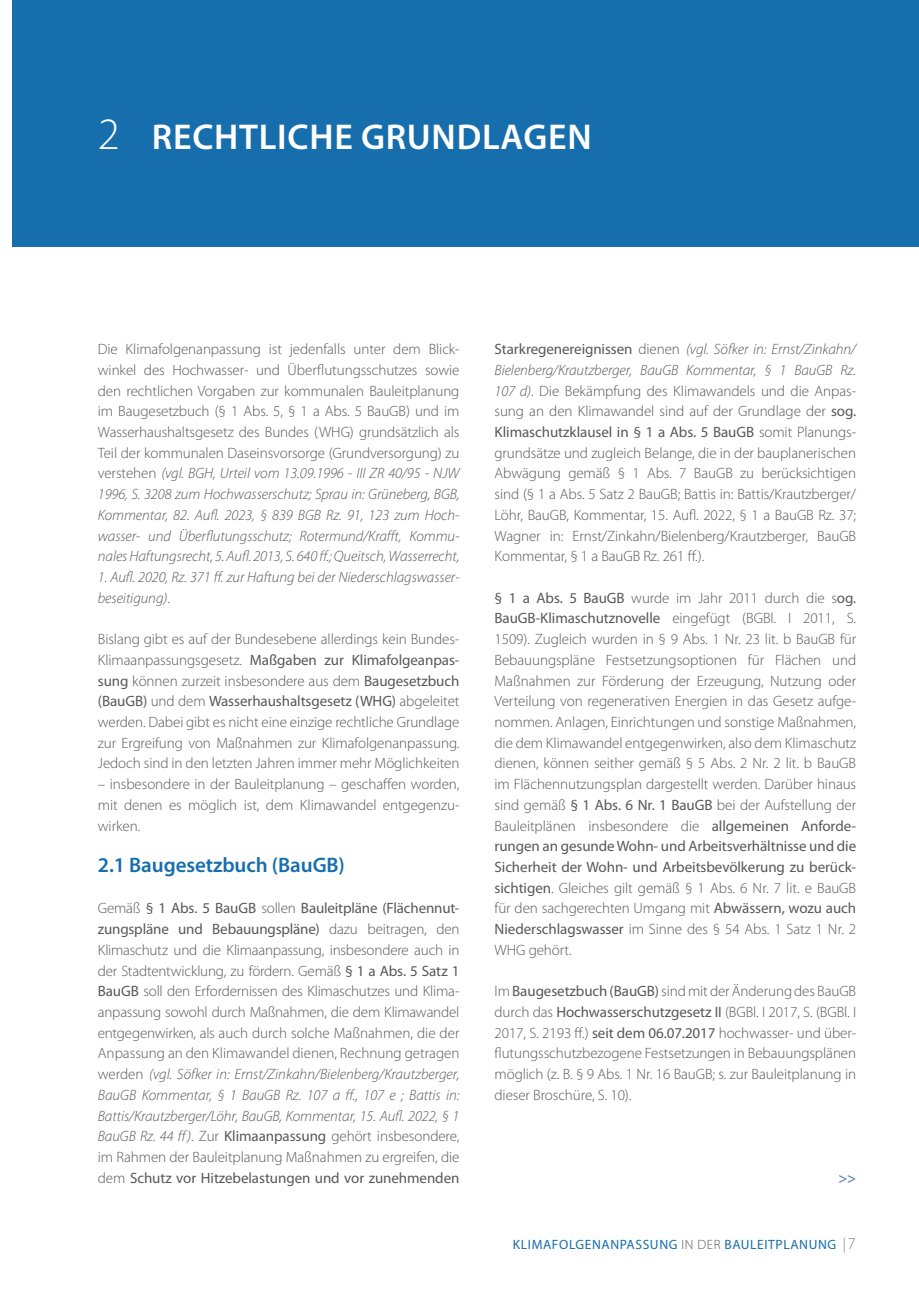
<style>
.page{position:relative;width:919px;height:1289px;background:#fff}
.page>*{position:absolute;margin:0;border:0;box-sizing:border-box;transform-origin:0 0}
.t1{font:600 36px "Myriad Pro";letter-spacing:.02em;color:#fff}
.t2{font:600 21px "Myriad Pro";letter-spacing:-.005em;color:#176ead}
.t3{font:300 15px/20.7px "Myriad Pro";letter-spacing:-.005em;color:#57585a;text-align:justify}
.t4{font:italic 300 15px/20.7px "Myriad Pro";letter-spacing:-.005em;color:#57585a}
.t5{font:600 15px "Myriad Pro";color:#5782ba}
.t6{font:13.5px "Myriad Pro";letter-spacing:.045em;color:#176ead}
.s1{font-weight:300;font-size:45px}
.s2{font-style:italic}
.s3{font-style:normal}
.s4{font-weight:400}
.s5{font-weight:300;color:#57585a}
.s6{font-weight:300;font-size:15px;color:#808285}
.s7{font-weight:300;font-size:16.5px;color:#808285}
</style>
<div class="page">
<div style="left:13px;top:0;width:905px;height:247px;background:#176ead"></div>
<h1 class="t1" style="left:98px;top:114px;width:495px"><span class="s1">2</span> RECHTLICHE GRUNDLAGEN</h1>
<p class="t3" style="left:98px;top:339px;width:363px">Die Klimafolgenanpassung ist jedenfalls unter dem Blick&shy;winkel des Hochwasser- und Überflutungsschutzes sowie den rechtlichen Vorgaben zur kommunalen Bauleitplanung im Baugesetzbuch (§ 1 Abs. 5, § 1 a Abs. 5 BauGB) und im Wasserhaushaltsgesetz des Bundes (WHG) grundsätzlich als Teil der kommunalen Daseinsvorsorge (Grundversorgung) zu verstehen <span class="s2">(vgl. BGH, Urteil vom 13.09.1996 - III ZR 40/95 - NJW 1996, S. 3208 zum Hochwasserschutz; Sprau in: Grüneberg, BGB, Kommentar, 82. Aufl. 2023, § 839 BGB Rz. 91, 123 zum Hoch&shy;wasser- und Überflutungsschutz; Rotermund/Krafft, Kommu&shy;nales Haftungsrecht, 5. Aufl. 2013, S. 640 ff.; Queitsch, Wasserrecht,</span></p>
<p class="t4" style="left:98px;top:566px;width:363px">1. Aufl. 2020, Rz. 371 ff. zur Haftung bei der Niederschlagswasser&shy;beseitigung)<span class="s3">.</span></p>
<p class="t3" style="left:98px;top:628px;width:363px">Bislang gibt es auf der Bundesebene allerdings kein Bundes-Klimaanpassungsgesetz. <span class="s4">Maßgaben zur Klimafolgeanpas&shy;sung</span> können zurzeit insbesondere aus dem <span class="s4">Baugesetzbuch (BauGB)</span> und dem <span class="s4">Wasserhaushaltsgesetz (WHG)</span> abgeleitet werden. Dabei gibt es nicht eine einzige rechtliche Grundlage zur Ergreifung von Maßnahmen zur Klimafolgenanpassung.<br>Jedoch sind in den letzten Jahren immer mehr Möglichkeiten</p>
<p class="t3" style="left:98px;top:773px;width:363px">– insbesondere in der Bauleitplanung – geschaffen worden, mit denen es möglich ist, dem Klimawandel entgegenzu&shy;wirken.</p>
<h2 class="t2" style="left:98px;top:851px;width:248px">2.1 Baugesetzbuch (BauGB)</h2>
<p class="t3" style="left:98px;top:897px;width:363px">Gemäß <span class="s4">§ 1 Abs. 5 BauGB</span> sollen <span class="s4">Bauleitpläne (Flächennut&shy;zungspläne und Bebauungspläne)</span> dazu beitragen, den Klimaschutz und die Klimaanpassung, insbesondere auch in der Stadtentwicklung, zu fördern. Gemäß <span class="s4">§ 1 a Abs. 5 Satz 1<br>BauGB</span> soll den Erfordernissen des Klimaschutzes und Klima&shy;anpassung sowohl durch Maßnahmen, die dem Klimawandel entgegenwirken, als auch durch solche Maßnahmen, die der Anpassung an den Klimawandel dienen, Rechnung getragen werden <span class="s2">(vgl. Söfker in: Ernst/Zinkahn/Bielenberg/Krautzberger, BauGB Kommentar, § 1 BauGB Rz. 107 a ff., 107 e ; Battis in:<br>Battis/Krautzberger/Löhr, BauGB, Kommentar, 15. Aufl. 2022, § 1<br>BauGB Rz. 44 ff)</span>. Zur <span class="s4">Klimaanpassung</span> gehört insbesondere, im Rahmen der Bauleitplanung Maßnahmen zu ergreifen, die dem <span class="s4">Schutz vor Hitzebelastungen und vor zunehmenden</span></p>
<p class="t3" style="left:494px;top:339px;width:363px"><span class="s4">Starkregenereignissen</span> dienen <span class="s2">(vgl. Söfker in: Ernst/Zinkahn/ Bielenberg/Krautzberger, BauGB Kommentar, § 1 BauGB Rz.<br>107 d)</span>. Die Bekämpfung des Klimawandels und die Anpas&shy;sung an den Klimawandel sind auf der Grundlage der <span class="s4">sog.<br>Klimaschutzklausel in § 1 a Abs. 5 BauGB</span> somit Planungs&shy;grundsätze und zugleich Belange, die in der bauplanerischen Abwägung gemäß § 1 Abs. 7 BauGB zu berücksichtigen sind (§ 1 a Abs. 5 Satz 2 BauGB; Battis in: Battis/Krautzberger/ Löhr, BauGB, Kommentar, 15. Aufl. 2022, § 1 a BauGB Rz. 37; Wagner in: Ernst/Zinkahn/Bielenberg/Krautzberger, BauGB Kommentar, § 1 a BauGB Rz. 261 ff.).</p>
<p class="t3" style="left:494px;top:587px;width:363px"><span class="s4">§ 1 a Abs. 5 BauGB</span> wurde im Jahr 2011 durch die s<span class="s4">og.<br>BauGB-Klimaschutznovelle</span> eingefügt (BGBl. I 2011, S.<br>1509). Zugleich wurden in § 9 Abs. 1 Nr. 23 lit. b BauGB für Bebauungspläne Festsetzungsoptionen für Flächen und Maßnahmen zur Förderung der Erzeugung, Nutzung oder Verteilung von regenerativen Energien in das Gesetz aufge&shy;nommen. Anlagen, Einrichtungen und sonstige Maßnahmen, die dem Klimawandel entgegenwirken, also dem Klimaschutz dienen, können seither gemäß § 5 Abs. 2 Nr. 2 lit. b BauGB im Flächennutzungsplan dargestellt werden. Darüber hinaus sind gemäß <span class="s4">§ 1 Abs. 6 Nr. 1 BauGB</span> bei der Aufstellung der Bauleitplänen insbesondere die <span class="s4">allgemeinen Anforde&shy;rungen an gesunde Wohn- und Arbeitsverhältnisse und die Sicherheit der Wohn- und Arbeitsbevölkerung zu berück&shy;sichtigen</span>. Gleiches gilt gemäß § 1 Abs. 6 Nr. 7 lit. e BauGB für den sachgerechten Umgang mit <span class="s4">Abwässern, wozu auch Niederschlagswasser</span> im Sinne des § 54 Abs. 1 Satz 1 Nr. 2<br>WHG gehört.</p>
<p class="t3" style="left:494px;top:980px;width:363px">Im <span class="s4">Baugesetzbuch (BauGB)</span> sind mit der Änderung des BauGB durch das <span class="s4">Hochwasserschutzgesetz II</span> (BGBl. I 2017, S. (BGBl. I 2017, S. 2193 ff.) <span class="s4">seit dem 06.07.2017</span> hochwasser- und über&shy;flutungsschutzbezogene Festsetzungen in Bebauungsplänen möglich (z. B. § 9 Abs. 1 Nr. 16 BauGB; s. zur Bauleitplanung in dieser Broschüre, S. 10).</p>
<p class="t5" style="left:838px;top:1167px;width:19px">&gt;&gt;</p>
<p class="t6" style="left:513px;top:1236px;width:344px">KLIMAFOLGENANPASSUNG <span class="s5">IN DER</span> BAULEITPLANUNG <span class="s6">|</span> <span class="s7">7</span></p>
</div>
